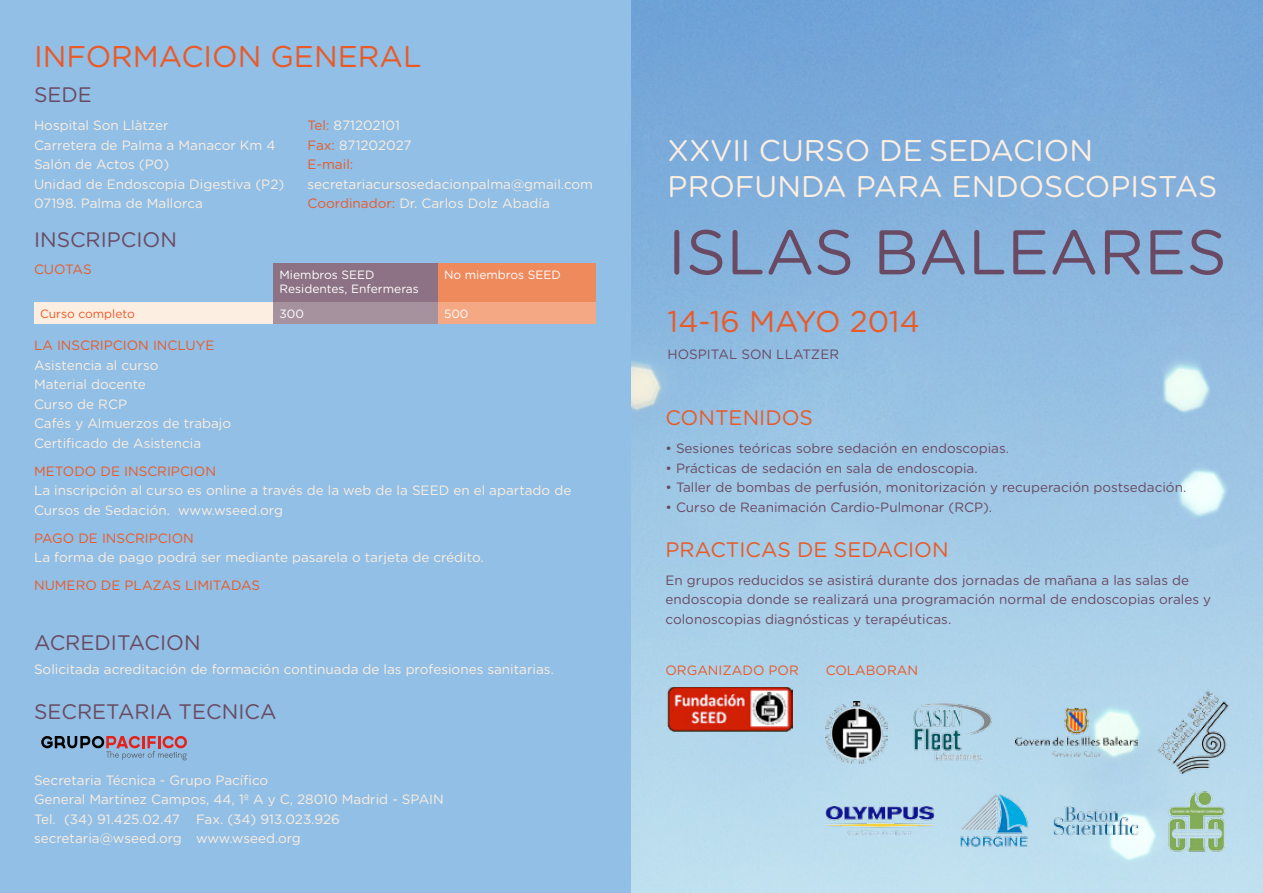
<style>
.page{position:relative;width:1263px;height:893px;background:#fff}
.page>*{position:absolute;margin:0;border:0;box-sizing:border-box;transform-origin:0 0}
.t1{font:63px "Gotham Rounded";color:#6a4a62}
.t2{font:30px/36px "Gotham Rounded";color:#fceee1}
.t3{font:30px "Gotham Rounded";color:#e95a29}
.t4{font:21px "Gotham Rounded";color:#6a4a62}
.t5{font:21px "Gotham Rounded";color:#e95a29}
.t6{font:13.5px/19.5px "Gotham Rounded";color:#fceee1}
.t7{font:13.5px/19.5px "Gotham Rounded";color:#6a4a62}
.t8{font:13.5px "Gotham Rounded";color:#e95a29}
.t9{font:12px/14.4px "Gotham Rounded";color:#fff}
.t10{font:12px "Gotham Rounded";color:#e95a29}
.s1{color:#e95a29}
</style>
<div class="page">
<div style="left:0;top:0;width:642px;height:893px;background:#92bfe5"></div>
<img style="left:631px;top:0;width:632px;height:893px">
<svg style="left:41px;top:736px;width:146px;height:24px"></svg>
<div style="left:274px;top:263px;width:164px;height:39px;background:#8c7284"></div>
<div style="left:438px;top:263px;width:157px;height:39px;background:#ef8a5d"></div>
<div style="left:34px;top:302px;width:240px;height:22px;background:#fceee1"></div>
<div style="left:274px;top:302px;width:164px;height:22px;background:#a6919f"></div>
<div style="left:438px;top:302px;width:157px;height:22px;background:#f4a883"></div>
<img style="left:826px;top:701px;width:62px;height:62px">
<img style="left:668px;top:687px;width:124px;height:44px">
<img style="left:1164px;top:788px;width:65px;height:66px">
<img style="left:1016px;top:708px;width:121px;height:48px">
<img style="left:826px;top:806px;width:108px;height:30px">
<img style="left:959px;top:794px;width:70px;height:55px">
<img style="left:1054px;top:806px;width:85px;height:30px">
<img style="left:909px;top:702px;width:87px;height:61px">
<img style="left:1157px;top:690px;width:72px;height:84px">
<h2 class="t3" style="left:34px;top:35px;width:389px">INFORMACION GENERAL</h2>
<h3 class="t4" style="left:34px;top:80px;width:60px">SEDE</h3>
<p class="t6" style="left:34px;top:115px;width:252px">Hospital Son Llàtzer<br>Carretera de Palma a Manacor Km 4<br>Salón de Actos (P0)<br>Unidad de Endoscopia Digestiva (P2)<br>07198. Palma de Mallorca</p>
<p class="t6" style="left:308px;top:115px;width:106px"><span class="s1">Tel:</span> 871202101<br><span class="s1">Fax:</span> 871202027<br><span class="s1">E-mail:</span></p>
<p class="t6" style="left:308px;top:174px;width:287px">secretariacursosedacionpalma@gmail.com<br><span class="s1">Coordinador:</span> Dr. Carlos Dolz Abadía</p>
<h3 class="t4" style="left:34px;top:225px;width:145px">INSCRIPCION</h3>
<p class="t8" style="left:34px;top:260px;width:59px">CUOTAS</p>
<p class="t9" style="left:280px;top:267px;width:141px">Miembros SEED<br>Residentes, Enfermeras</p>
<p class="t9" style="left:444px;top:267px;width:118px">No miembros SEED</p>
<p class="t10" style="left:40px;top:305px;width:96px">Curso completo</p>
<p class="t9" style="left:280px;top:306px;width:26px">300</p>
<p class="t9" style="left:444px;top:306px;width:26px">500</p>
<p class="t8" style="left:34px;top:336px;width:182px">LA INSCRIPCION INCLUYE</p>
<p class="t6" style="left:34px;top:354px;width:199px">Asistencia al curso<br>Material docente<br>Curso de RCP<br>Cafés y Almuerzos de trabajo<br>Certificado de Asistencia</p>
<p class="t8" style="left:34px;top:461px;width:184px">METODO DE INSCRIPCION</p>
<p class="t6" style="left:34px;top:480px;width:539px">La inscripción al curso es online a través de la web de la SEED en el apartado de<br>Cursos de Sedación. www.wseed.org</p>
<p class="t8" style="left:34px;top:528px;width:161px">PAGO DE INSCRIPCION</p>
<p class="t6" style="left:34px;top:547px;width:451px">La forma de pago podrá ser mediante pasarela o tarjeta de crédito.</p>
<p class="t8" style="left:34px;top:576px;width:228px">NUMERO DE PLAZAS LIMITADAS</p>
<h3 class="t4" style="left:34px;top:628px;width:168px">ACREDITACION</h3>
<p class="t6" style="left:34px;top:659px;width:521px">Solicitada acreditación de formación continuada de las profesiones sanitarias.</p>
<h3 class="t4" style="left:34px;top:697px;width:244px">SECRETARIA TECNICA</h3>
<p class="t6" style="left:34px;top:770px;width:411px">Secretaria Técnica - Grupo Pacífico<br>General Martínez Campos, 44, 1º A y C, 28010 Madrid - SPAIN Tel. (34) 91.425.02.47 Fax. (34) 913.023.926 secretaria@wseed.org www.wseed.org</p>
<h2 class="t2" style="left:668px;top:132px;width:551px">XXVII CURSO DE SEDACION<br>PROFUNDA PARA ENDOSCOPISTAS</h2>
<h1 class="t1" style="left:668px;top:209px;width:561px">ISLAS BALEARES</h1>
<h2 class="t3" style="left:668px;top:301px;width:254px">14-16 MAYO 2014</h2>
<p class="t7" style="left:668px;top:344px;width:173px">HOSPITAL SON LLATZER</p>
<h3 class="t5" style="left:665px;top:403px;width:149px">CONTENIDOS</h3>
<p class="t7" style="left:665px;top:438px;width:345px">• Sesiones teóricas sobre sedación en endoscopias.</p>
<p class="t7" style="left:665px;top:457px;width:314px">• Prácticas de sedación en sala de endoscopia.</p>
<p class="t7" style="left:665px;top:477px;width:522px">• Taller de bombas de perfusión, monitorización y recuperación postsedación.</p>
<p class="t7" style="left:665px;top:496px;width:328px">• Curso de Reanimación Cardio-Pulmonar (RCP).</p>
<h3 class="t5" style="left:665px;top:535px;width:285px">PRACTICAS DE SEDACION</h3>
<p class="t7" style="left:665px;top:569px;width:547px">En grupos reducidos se asistirá durante dos jornadas de mañana a las salas de endoscopia donde se realizará una programación normal de endoscopias orales y colonoscopias diagnósticas y terapéuticas.</p>
<p class="t8" style="left:665px;top:661px;width:135px">ORGANIZADO POR</p>
<p class="t8" style="left:826px;top:661px;width:94px">COLABORAN</p>
</div>
